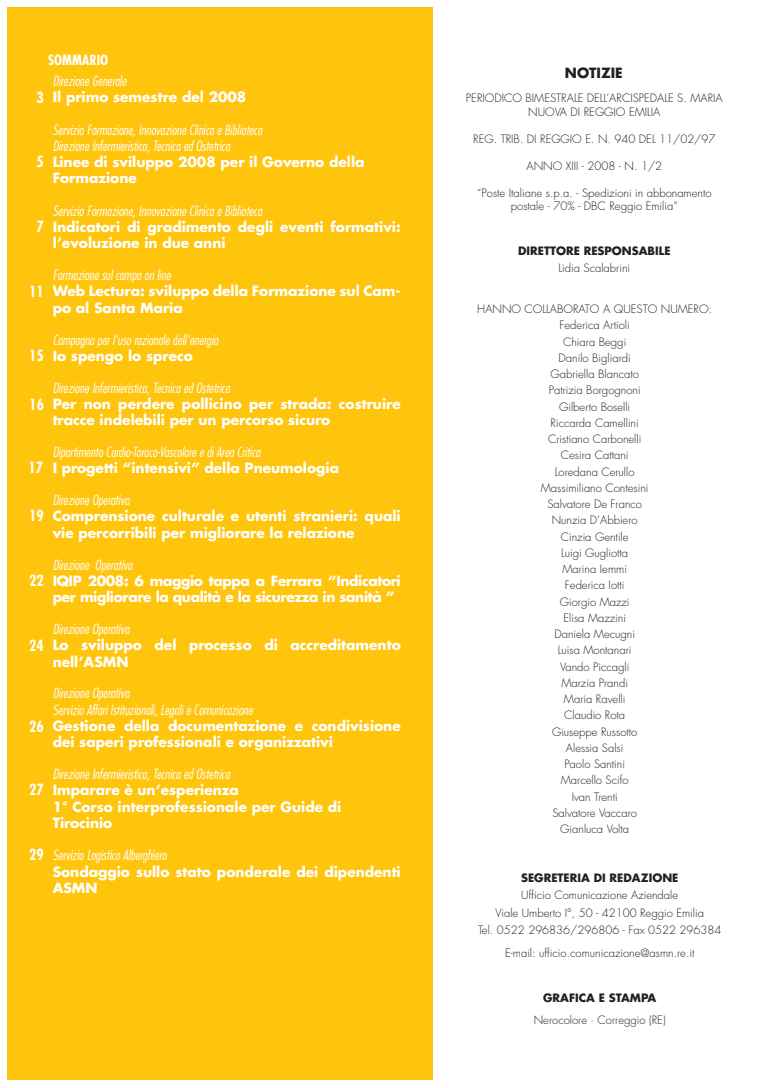
<style>
.page{position:relative;width:780px;height:1088px;background:#fff}
.page>*{position:absolute;margin:0;border:0;box-sizing:border-box;transform-origin:0 0}
.t1{font:700 condensed 15px "Futura";color:#fff}
.t2{font:700 13.75px/16.2px "Futura";color:#fff}
.t3{font:italic 300 condensed 13.75px/16.2px "Futura";color:#fff}
.t4{font:700 13.75px/16.2px "Futura";letter-spacing:-.025em;color:#fff}
.t5{font:700 condensed 13.75px "Futura";color:#fff}
.t6{font:700 13.75px "Futura";color:#231f20}
.t7{font:300 11.25px/16.2px "Futura";color:#231f20;text-align:center}
.t8{font:700 11.25px "Futura";color:#231f20}
</style>
<div class="page">
<div style="left:7px;top:7px;width:426px;height:1073px;background:#ffc40c"></div>
<p class="t5" style="left:48px;top:54px;width:61px">SOMMARIO</p>
<p class="t3" style="left:53px;top:73px;width:75px">Direzione Generale</p>
<p class="t2" style="left:53px;top:90px;width:195px">Il primo semestre del 2008</p>
<p class="t3" style="left:53px;top:122px;width:211px">Servizio Formazione, Innovazione Clinica e Biblioteca<br>Direzione Infermieristica, Tecnica ed Ostetrica</p>
<p class="t2" style="left:53px;top:155px;width:313px">Linee di sviluppo 2008 per il Governo della<br>Formazione</p>
<p class="t3" style="left:53px;top:203px;width:211px">Servizio Formazione, Innovazione Clinica e Biblioteca</p>
<p class="t2" style="left:53px;top:220px;width:349px">Indicatori di gradimento degli eventi formativi: l’evoluzione in due anni</p>
<p class="t3" style="left:53px;top:268px;width:119px">Formazione sul campo on line</p>
<p class="t2" style="left:53px;top:284px;width:349px">Web Lectura: sviluppo della Formazione sul Cam&shy;po al Santa Maria</p>
<p class="t3" style="left:53px;top:332px;width:167px">Campagna per l’uso razionale dell’energia</p>
<p class="t2" style="left:53px;top:349px;width:142px">Io spengo lo spreco</p>
<p class="t3" style="left:53px;top:380px;width:179px">Direzione Infermieristica, Tecnica ed Ostetrica</p>
<p class="t2" style="left:53px;top:397px;width:349px">Per non perdere pollicino per strada: costruire tracce indelebili per un percorso sicuro</p>
<p class="t3" style="left:53px;top:445px;width:209px">Dipartimento Cardio-Toraco-Vascolare e di Area Critica</p>
<p class="t2" style="left:53px;top:461px;width:288px">I progetti “intensivi” della Pneumologia</p>
<p class="t3" style="left:53px;top:493px;width:78px">Direzione Operativa</p>
<p class="t2" style="left:53px;top:509px;width:349px">Comprensione culturale e utenti stranieri: quali vie percorribili per migliorare la relazione</p>
<p class="t3" style="left:53px;top:557px;width:81px">Direzione Operativa</p>
<p class="t4" style="left:53px;top:574px;width:349px">IQIP 2008: 6 maggio tappa a Ferrara “Indicatori per migliorare la qualità e la sicurezza in sanità ”</p>
<p class="t3" style="left:53px;top:622px;width:78px">Direzione Operativa</p>
<p class="t2" style="left:53px;top:638px;width:349px">Lo sviluppo del processo di accreditamento nell’ASMN</p>
<p class="t3" style="left:53px;top:686px;width:202px">Direzione Operativa<br>Servizio Affari Istituzionali, Legali e Comunicazione</p>
<p class="t2" style="left:53px;top:719px;width:349px">Gestione della documentazione e condivisione dei saperi professionali e organizzativi</p>
<p class="t3" style="left:53px;top:767px;width:179px">Direzione Infermieristica, Tecnica ed Ostetrica</p>
<p class="t2" style="left:53px;top:783px;width:290px">Imparare è un’esperienza<br>1° Corso interprofessionale per Guide di<br>Tirocinio</p>
<p class="t3" style="left:53px;top:848px;width:116px">Servizio Logistico Alberghiero</p>
<p class="t2" style="left:53px;top:864px;width:349px">Sondaggio sullo stato ponderale dei dipendenti<br>ASMN</p>
<h1 class="t1" style="left:36px;top:91px;width:9px">3</h1>
<h1 class="t1" style="left:36px;top:155px;width:9px">5</h1>
<h1 class="t1" style="left:36px;top:220px;width:9px">7</h1>
<h1 class="t1" style="left:29px;top:284px;width:16px">11</h1>
<h1 class="t1" style="left:29px;top:349px;width:16px">15</h1>
<h1 class="t1" style="left:29px;top:398px;width:16px">16</h1>
<h1 class="t1" style="left:28px;top:461px;width:16px">17</h1>
<h1 class="t1" style="left:29px;top:509px;width:16px">19</h1>
<h1 class="t1" style="left:29px;top:574px;width:16px">22</h1>
<h1 class="t1" style="left:29px;top:639px;width:16px">24</h1>
<h1 class="t1" style="left:29px;top:719px;width:16px">26</h1>
<h1 class="t1" style="left:29px;top:783px;width:16px">27</h1>
<h1 class="t1" style="left:29px;top:847px;width:16px">29</h1>
<p class="t6" style="left:565px;top:66px;width:59px">NOTIZIE</p>
<p class="t7" style="left:466px;top:92px;width:258px;line-height:13.5px">PERIODICO BIMESTRALE DELL’ARCISPEDALE S. MARIA<br>NUOVA DI REGGIO EMILIA</p>
<p class="t7" style="left:473px;top:131px;width:244px">REG. TRIB. DI REGGIO E. N. 940 DEL 11/02/97</p>
<p class="t7" style="left:526px;top:158px;width:137px">ANNO XIII - 2008 - N. 1/2</p>
<p class="t7" style="left:477px;top:187px;width:236px;line-height:13.5px">“Poste Italiane s.p.a. - Spedizioni in abbonamento postale - 70% - DBC Reggio Emilia”</p>
<p class="t8" style="left:518px;top:245px;width:154px">DIRETTORE RESPONSABILE</p>
<p class="t7" style="left:558px;top:261px;width:73px">Lidia Scalabrini</p>
<p class="t7" style="left:477px;top:302px;width:236px">HANNO COLLABORATO A QUESTO NUMERO:<br>Federica Artioli<br>Chiara Beggi<br>Danilo Bigliardi<br>Gabriella Blancato<br>Patrizia Borgognoni<br>Gilberto Boselli<br>Riccarda Camellini<br>Cristiano Carbonelli<br>Cesira Cattani<br>Loredana Cerullo<br>Massimiliano Contesini<br>Salvatore De Franco<br>Nunzia D’Abbiero<br>Cinzia Gentile<br>Luigi Gugliotta<br>Marina Iemmi<br>Federica Iotti<br>Giorgio Mazzi<br>Elisa Mazzini<br>Daniela Mecugni<br>Luisa Montanari<br>Vando Piccagli<br>Marzia Prandi<br>Maria Ravelli<br>Claudio Rota<br>Giuseppe Russotto<br>Alessia Salsi<br>Paolo Santini<br>Marcello Scifo<br>Ivan Trenti<br>Salvatore Vaccaro<br>Gianluca Volta</p>
<p class="t8" style="left:521px;top:872px;width:159px">SEGRETERIA DI REDAZIONE</p>
<p class="t7" style="left:478px;top:887px;width:245px;line-height:17.5px">Ufficio Comunicazione Aziendale<br>Viale Umberto I°, 50 - 42100 Reggio Emilia<br>Tel. 0522 296836/296806 - Fax 0522 296384</p>
<p class="t7" style="left:505px;top:946px;width:191px">E-mail: ufficio.comunicazione@asmn.re.it</p>
<p class="t8" style="left:543px;top:992px;width:115px">GRAFICA E STAMPA</p>
<p class="t7" style="left:533px;top:1013px;width:133px">Nerocolore · Correggio (RE)</p>
</div>
